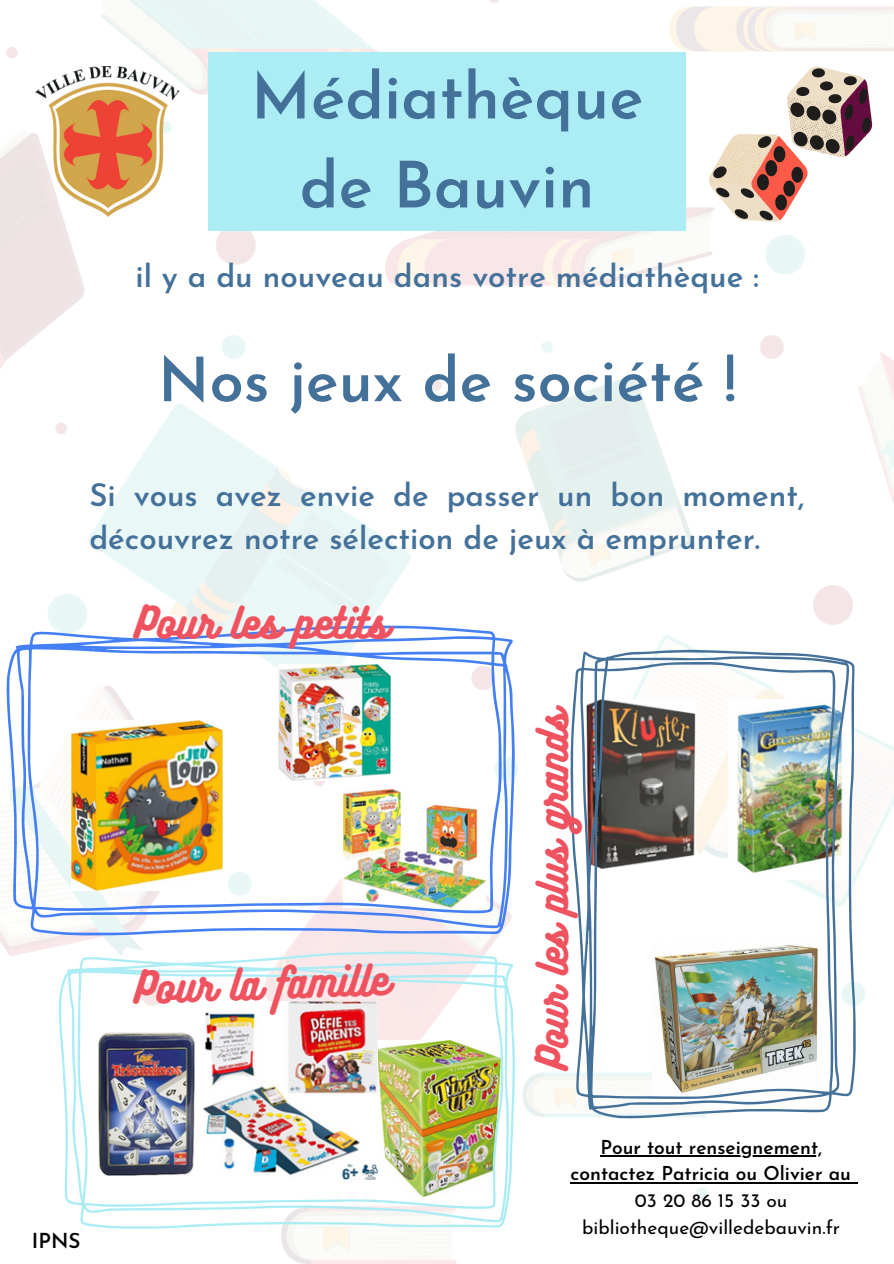
<style>
.page{position:relative;width:894px;height:1264px;background:#fff}
.page>*{position:absolute;margin:0;border:0;box-sizing:border-box;transform-origin:0 0}
.t1{font:600 64.2px "Josefin Sans";color:#447199}
.t2{font:600 61.2px "Josefin Sans";color:#447199}
.t3{font:38.7px "Bukhari Script";color:#f05360}
.t4{font:38.55px "Bukhari Script";color:#f05360}
.t5{font:38.1px "Bukhari Script";color:#f05360}
.t6{font:600 31.2px/42.8px "Josefin Sans";color:#447199}
.t7{font:600 20.7px "Josefin Sans";color:#000}
.t8{font:600 19.2px/26.8px "Josefin Sans";color:#000;text-align:center}
.t9{font:19.2px "Josefin Sans";color:#000}
</style>
<div class="page">
<img style="left:0;top:0;width:893px;height:1263px">
<img style="left:36px;top:66px;width:144px;height:150px">
<div style="left:208px;top:52px;width:478px;height:178px;background:#acedf5"></div>
<img style="left:7px;top:625px;width:507px;height:310px">
<img style="left:59px;top:951px;width:456px;height:277px">
<svg style="left:708px;top:66px;width:163px;height:156px"></svg>
<img style="left:71px;top:720px;width:151px;height:170px">
<img style="left:99px;top:1032px;width:95px;height:143px">
<hr style="left:600px;top:1155px;width:221px;height:1px;background:#000">
<hr style="left:570px;top:1181px;width:280px;height:2px;background:#000">
<svg style="left:850px;top:1181px;width:6px;height:2px"></svg>
<img style="left:570px;top:650px;width:285px;height:468px">
<p class="t1" style="left:251px;top:70px;width:394px">Médiathèque</p>
<p class="t1" style="left:299px;top:159px;width:296px">de Bauvin</p>
<p class="t6" style="left:135px;top:258px;width:625px">il y a du nouveau dans votre médiathèque :</p>
<p class="t2" style="left:158px;top:355px;width:580px">Nos jeux de société !</p>
<p class="t6" style="left:89px;top:477px;width:716px">Si vous avez envie de passer un bon moment, découvrez notre sélection de jeux à emprunter.</p>
<p class="t3" style="left:134px;top:597px;width:255px">Pour les petits</p>
<p class="t4" style="left:133px;top:963px;width:256px;rotate:-2deg">Pour la famille</p>
<p class="t5" style="left:527px;top:1070px;width:367px;rotate:-90deg">Pour les plus g rands</p>
<p class="t7" style="left:32px;top:1232px;width:50px">IPNS</p>
<p class="t8" style="left:570px;top:1135px;width:282px">Pour tout renseignement, contactez Patricia ou Olivier au</p>
<p class="t9" style="left:634px;top:1192px;width:154px">03 20 86 15 33 ou</p>
<p class="t9" style="left:582px;top:1219px;width:259px">bibliotheque@villedebauvin.fr</p>
</div>
